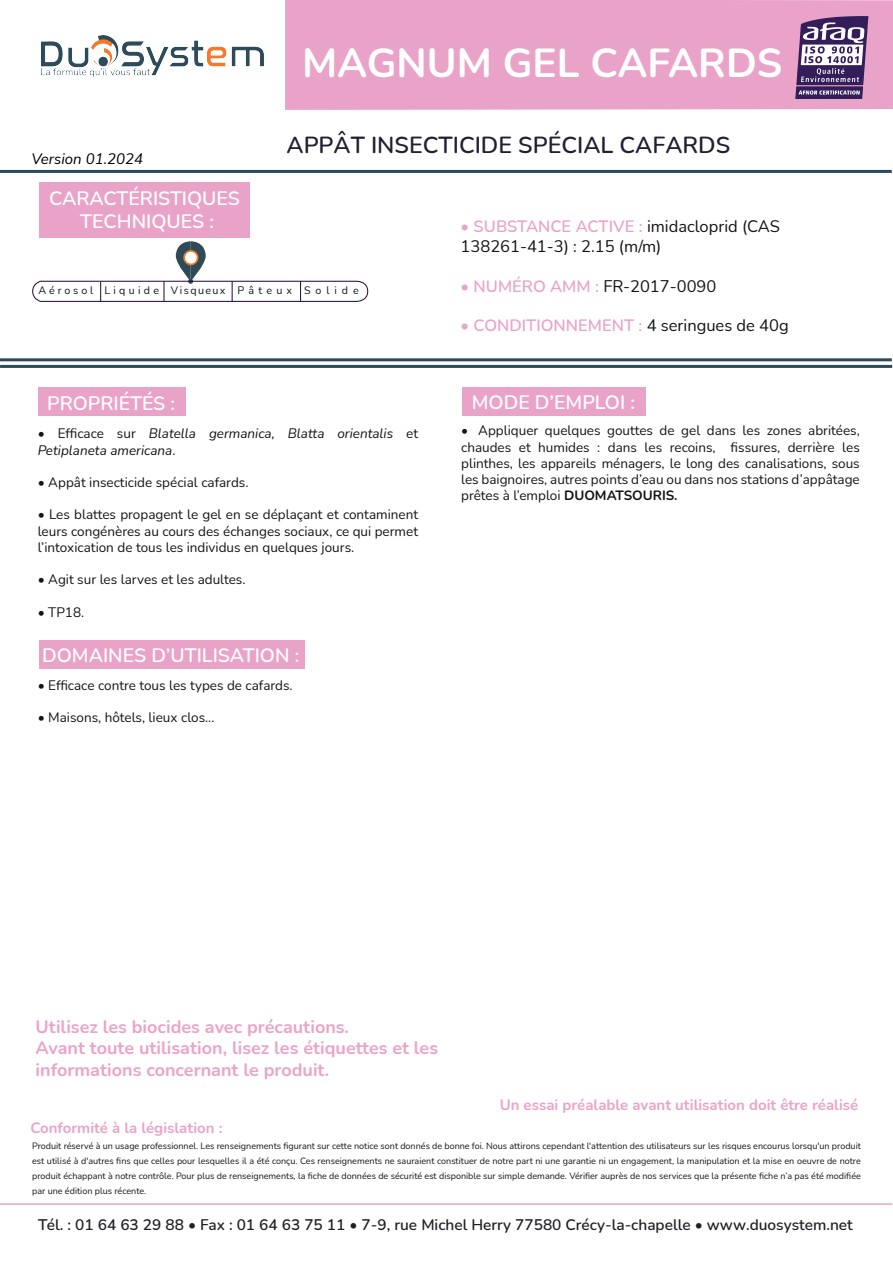
<style>
.page{position:relative;width:893px;height:1263px;background:#fff}
.page>*{position:absolute;margin:0;border:0;box-sizing:border-box;transform-origin:0 0}
.t1{font:700 40.5px "Nunito";color:#fff}
.t2{font:600 23.25px "Nunito";color:#1f2133}
.t3{font:600 19.5px/23.4px "Nunito";color:#fff;text-align:center}
.t4{font:700 18px/21.6px "Nunito";color:#eba3c8}
.t5{font:16.5px/19.8px "Nunito";color:#111415}
.t6{font:600 16.5px "Nunito";color:#eaa3c8}
.t7{font:600 15.45px "Nunito";color:#1f2028}
.t8{font:700 15px "Nunito";color:#eaa3c8}
.t9{font:italic 15px "Nunito";color:#000001}
.t10{font:13.5px/16.2px "Nunito";color:#111416;text-align:justify}
.t11{font:italic 13.5px/16.2px "Nunito";color:#111416}
.t12{font:10.65px "Nunito";letter-spacing:.305em;color:#111416}
.t13{font:9px/15px "Nunito";color:#121516;text-align:justify}
.s1{font-weight:600;color:#eaa3c8}
.s2{font-weight:400;color:#111415}
.s3{font-weight:700}
.s4{font-style:normal}
</style>
<div class="page">
<hr style="left:0;top:170px;width:892px;height:3px;background:#2e4a5a">
<hr style="left:0;top:358px;width:892px;height:3px;background:#2e4a5a">
<hr style="left:0;top:365px;width:892px;height:3px;background:#2e4a5a">
<div style="left:285px;top:0;width:608px;height:110px;background:#eaa3c8"></div>
<hr style="left:0;top:1203px;width:892px;height:2px;background:#eaa3c8">
<div style="left:38px;top:387px;width:148px;height:29px;background:#eaa3c8"></div>
<div style="left:462px;top:387px;width:183px;height:29px;background:#eaa3c8"></div>
<div style="left:40px;top:182px;width:210px;height:56px;background:#eaa3c8"></div>
<div style="left:39px;top:639px;width:266px;height:29px;background:#eaa3c8"></div>
<svg style="left:32px;top:241px;width:336px;height:61px"></svg>
<img style="left:41px;top:35px;width:223px;height:42px">
<svg style="left:795px;top:16px;width:73px;height:84px"></svg>
<h3 class="t9" style="left:32px;top:148px;width:113px">Version 01.2024</h3>
<h1 class="t1" style="left:302px;top:34px;width:482px">MAGNUM GEL CAFARDS</h1>
<h2 class="t2" style="left:287px;top:128px;width:445px">APPÂT INSECTICIDE SPÉCIAL CAFARDS</h2>
<h3 class="t3" style="left:49px;top:185px;width:192px">CARACTÉRISTIQUES<br>TECHNIQUES :</h3>
<p class="t12" style="left:39px;top:283px;width:322px">Aérosol Liquide Visqueux Pâteux Solide</p>
<h3 class="t5" style="left:461px;top:216px;width:321px"><span class="s1">• SUBSTANCE ACTIVE :</span> imidacloprid (CAS<br>138261-41-3) : 2.15 (m/m)</h3>
<h3 class="t5" style="left:461px;top:275px;width:257px"><span class="s1">• NUMÉRO AMM :</span> FR-2017-0090</h3>
<h3 class="t6" style="left:461px;top:314px;width:330px">• CONDITIONNEMENT : <span class="s2">4 seringues de 40g</span></h3>
<h3 class="t3" style="left:47px;top:391px;width:130px">PROPRIÉTÉS :</h3>
<h3 class="t3" style="left:472px;top:390px;width:165px">MODE D’EMPLOI :</h3>
<p class="t10" style="left:461px;top:422px;width:400px">• Appliquer quelques gouttes de gel dans les zones abritées, chaudes et humides : dans les recoins, fissures, derrière les plinthes, les appareils ménagers, le long des canalisations, sous les baignoires, autres points d’eau ou dans nos stations d’appâtage prêtes à l’emploi <span class="s3">DUOMATSOURIS.</span></p>
<h3 class="t11" style="left:38px;top:425px;width:382px"><span class="s4">• Efficace sur</span> Blatella germanica, Blatta orientalis <span class="s4">et<br></span>Petiplaneta americana<span class="s4">.</span></h3>
<h3 class="t10" style="left:38px;top:474px;width:212px">• Appât insecticide spécial cafards.</h3>
<h3 class="t10" style="left:38px;top:506px;width:382px">• Les blattes propagent le gel en se déplaçant et contaminent leurs congénères au cours des échanges sociaux, ce qui permet l’intoxication de tous les individus en quelques jours.</h3>
<h3 class="t10" style="left:38px;top:571px;width:209px">• Agit sur les larves et les adultes.</h3>
<h3 class="t10" style="left:38px;top:603px;width:48px">• TP18.</h3>
<h3 class="t3" style="left:42px;top:642px;width:259px">DOMAINES D’UTILISATION :</h3>
<h3 class="t10" style="left:38px;top:677px;width:256px">• Efficace contre tous les types de cafards.</h3>
<h3 class="t10" style="left:38px;top:709px;width:178px">• Maisons, hôtels, lieux clos...</h3>
<h3 class="t4" style="left:36px;top:1015px;width:404px">Utilisez les biocides avec précautions.<br>Avant toute utilisation, lisez les étiquettes et les informations concernant le produit.</h3>
<h3 class="t8" style="left:30px;top:1117px;width:194px">Conformité à la législation :</h3>
<h3 class="t8" style="left:500px;top:1094px;width:360px">Un essai préalable avant utilisation doit être réalisé</h3>
<p class="t13" style="left:32px;top:1137px;width:830px">Produit réservé à un usage professionnel. Les renseignements figurant sur cette notice sont donnés de bonne foi. Nous attirons cependant l'attention des utilisateurs sur les risques encourus lorsqu'un produit est utilisé à d'autres fins que celles pour lesquelles il a été conçu. Ces renseignements ne sauraient constituer de notre part ni une garantie ni un engagement, la manipulation et la mise en oeuvre de notre produit échappant à notre contrôle. Pour plus de renseignements, la fiche de données de sécurité est disponible sur simple demande. Vérifier auprès de nos services que la présente fiche n’a pas été modifiée par une édition plus récente.</p>
<h3 class="t7" style="left:38px;top:1213px;width:816px">Tél. : 01 64 63 29 88 • Fax : 01 64 63 75 11 • 7-9, rue Michel Herry 77580 Crécy-la-chapelle • www.duosystem.net</h3>
</div>
